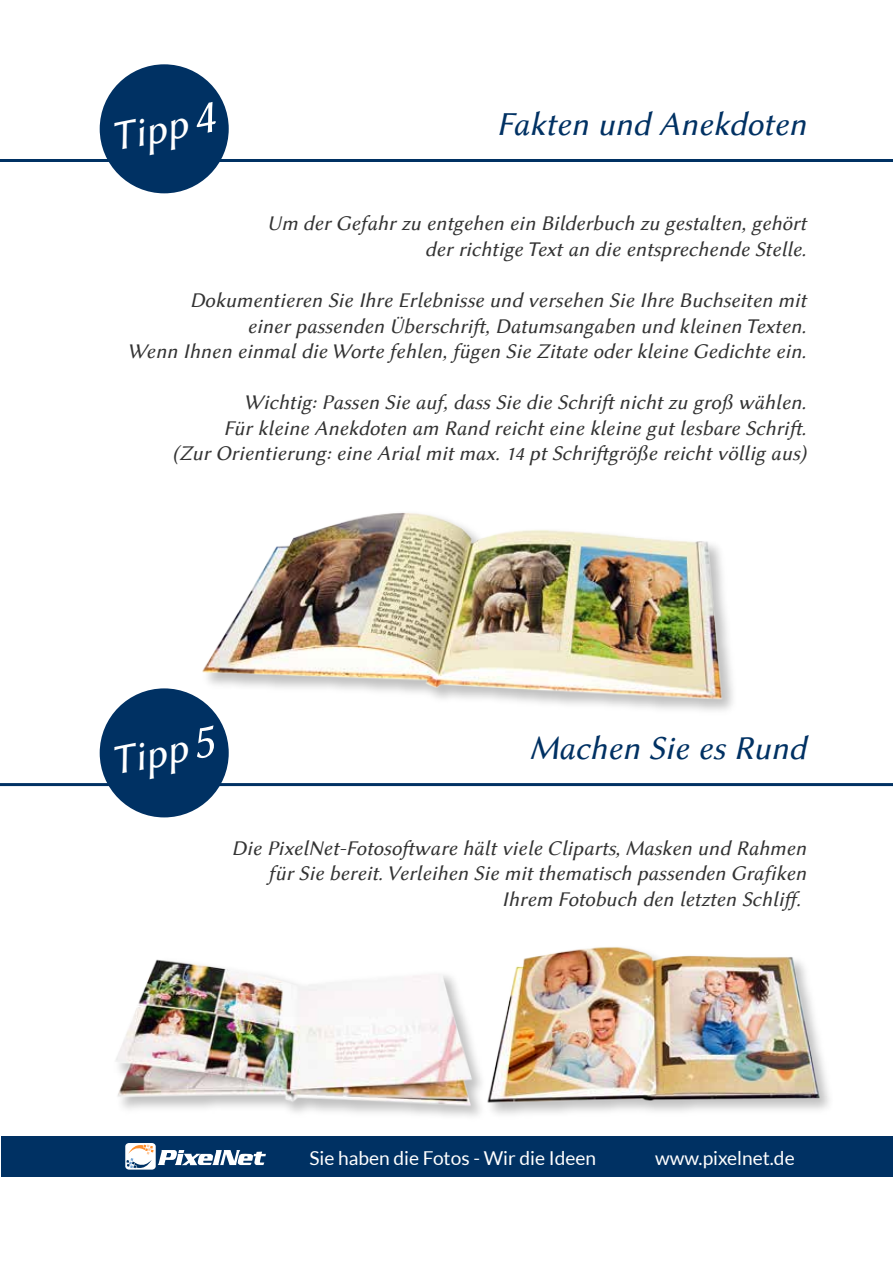
<style>
.page{position:relative;width:893px;height:1263px;background:#fff}
.page>*{position:absolute;margin:0;border:0;box-sizing:border-box;transform-origin:0 0}
.t1{font:42.45px "Lin Biolinum Sl";color:#fff}
.t2{font:34.05px "Lin Biolinum Sl";color:#003163}
.t3{font:21.3px/25.5px "Lin Biolinum Sl";color:#333;text-align:right}
.t4{font:19.2px "Lato";color:#fff}
.s1{font-size:51px}
</style>
<div class="page">
<div style="left:100px;top:64px;width:129px;height:129px;background:#003163;border-radius:50%"></div>
<hr style="left:0;top:159px;width:893px;height:3px;background:#003163">
<img style="left:202px;top:512px;width:531px;height:256px">
<div style="left:100px;top:688px;width:129px;height:129px;background:#003163;border-radius:50%"></div>
<hr style="left:0;top:783px;width:893px;height:3px;background:#003163">
<img style="left:114px;top:959px;width:367px;height:153px">
<img style="left:487px;top:946px;width:337px;height:159px">
<div style="left:2px;top:1136px;width:891px;height:40px;background:#003163"></div>
<svg style="left:125px;top:1143px;width:31px;height:26px"></svg>
<svg style="left:126px;top:1144px;width:140px;height:25px"></svg>
<h1 class="t1" style="left:106px;top:114px;width:107px;rotate:-11deg">Tipp<span class="s1">4</span></h1>
<h2 class="t2" style="left:496px;top:104px;width:311px">Fakten und Anekdoten</h2>
<p class="t3" style="left:267px;top:211px;width:540px">Um der Gefahr zu entgehen ein Bilderbuch zu gestalten, gehört der richtige Text an die entsprechende Stelle.</p>
<p class="t3" style="left:127px;top:287px;width:681px">Dokumentieren Sie Ihre Erlebnisse und versehen Sie Ihre Buchseiten mit<br>einer passenden Überschrift, Datumsangaben und kleinen Texten.<br>Wenn Ihnen einmal die Worte fehlen, fügen Sie Zitate oder kleine Gedichte ein.</p>
<p class="t3" style="left:173px;top:389px;width:635px">Wichtig: Passen Sie auf, dass Sie die Schrift nicht zu groß wählen.<br>Für kleine Anekdoten am Rand reicht eine kleine gut lesbare Schrift.<br>(Zur Orientierung: eine Arial mit max. 14 pt Schriftgröße reicht völlig aus)</p>
<h1 class="t1" style="left:106px;top:738px;width:107px;rotate:-11deg">Tipp<span class="s1">5</span></h1>
<h2 class="t2" style="left:529px;top:728px;width:278px">Machen Sie es Rund</h2>
<p class="t3" style="left:232px;top:835px;width:576px">Die PixelNet-Fotosoftware hält viele Cliparts, Masken und Rahmen für Sie bereit. Verleihen Sie mit thematisch passenden Grafiken<br>Ihrem Fotobuch den letzten Schliff.</p>
<p class="t4" style="left:309px;top:1147px;width:288px">Sie haben die Fotos - Wir die Ideen</p>
<p class="t4" style="left:655px;top:1147px;width:141px">www.pixelnet.de</p>
</div>
